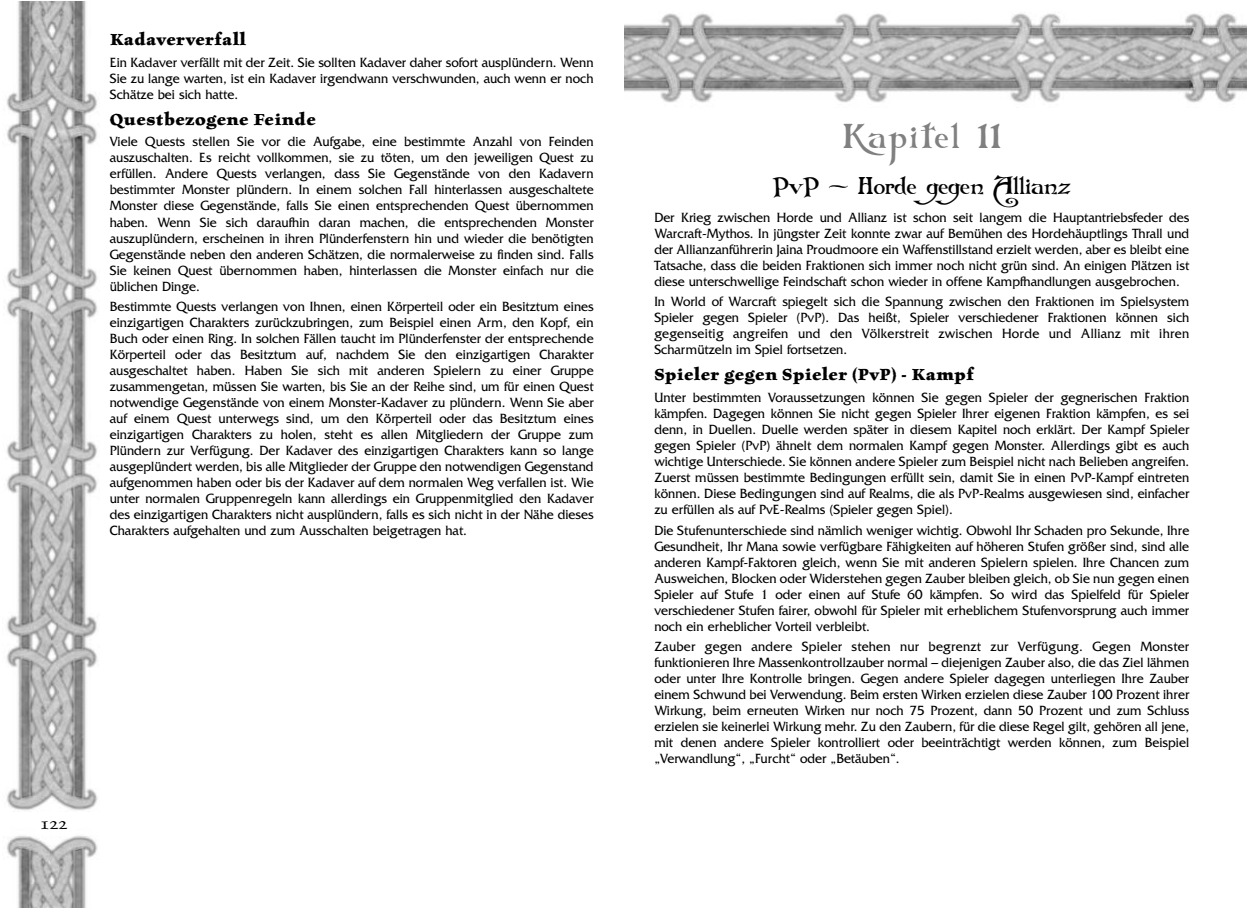
<style>
.page{position:relative;width:1248px;height:908px;background:#fff}
.page>*{position:absolute;margin:0;border:0;box-sizing:border-box;transform-origin:0 0}
.t1{font:34px "Folkard Europe";letter-spacing:.07em;color:#808080}
.t2{font:24px "Folkard Europe";color:#000}
.t3{font:700 18px "Celestia Antiqua";letter-spacing:.03em;color:#000}
.t4{font:18px "Celestia Antiqua";color:#000;scale:1.2 1}
.t5{font:14px/16px "Friz Quadrata";color:#000;text-align:justify;scale:.95 1}
</style>
<div class="page">
<img style="left:624px;top:13px;width:622px;height:90px">
<img style="left:6px;top:1px;width:92px;height:906px">
<p class="t3" style="left:110px;top:31px;width:138px">Kadaververfall</p>
<p class="t5" style="left:110px;top:55px;width:510px">Ein Kadaver verfällt mit der Zeit. Sie sollten Kadaver daher sofort ausplündern. Wenn Sie zu lange warten, ist ein Kadaver irgendwann verschwunden, auch wenn er noch Schätze bei sich hatte.</p>
<p class="t3" style="left:110px;top:111px;width:207px">Questbezogene Feinde</p>
<p class="t5" style="left:110px;top:135px;width:511px">Viele Quests stellen Sie vor die Aufgabe, eine bestimmte Anzahl von Feinden auszuschalten. Es reicht vollkommen, sie zu töten, um den jeweiligen Quest zu erfüllen. Andere Quests verlangen, dass Sie Gegenstände von den Kadavern bestimmter Monster plündern. In einem solchen Fall hinterlassen ausgeschaltete Monster diese Gegenstände, falls Sie einen entsprechenden Quest übernommen haben. Wenn Sie sich daraufhin daran machen, die entsprechenden Monster auszuplündern, erscheinen in ihren Plünderfenstern hin und wieder die benötigten Gegenstände neben den anderen Schätzen, die normalerweise zu finden sind. Falls Sie keinen Quest übernommen haben, hinterlassen die Monster einfach nur die üblichen Dinge.</p>
<p class="t5" style="left:110px;top:299px;width:511px">Bestimmte Quests verlangen von Ihnen, einen Körperteil oder ein Besitztum eines einzigartigen Charakters zurückzubringen, zum Beispiel einen Arm, den Kopf, ein Buch oder einen Ring. In solchen Fällen taucht im Plünderfenster der entsprechende Körperteil oder das Besitztum auf, nachdem Sie den einzigartigen Charakter ausgeschaltet haben. Haben Sie sich mit anderen Spielern zu einer Gruppe zusammengetan, müssen Sie warten, bis Sie an der Reihe sind, um für einen Quest notwendige Gegenstände von einem Monster-Kadaver zu plündern. Wenn Sie aber auf einem Quest unterwegs sind, um den Körperteil oder das Besitztum eines einzigartigen Charakters zu holen, steht es allen Mitgliedern der Gruppe zum Plündern zur Verfügung. Der Kadaver des einzigartigen Charakters kann so lange ausgeplündert werden, bis alle Mitglieder der Gruppe den notwendigen Gegenstand aufgenommen haben oder bis der Kadaver auf dem normalen Weg verfallen ist. Wie unter normalen Gruppenregeln kann allerdings ein Gruppenmitglied den Kadaver des einzigartigen Charakters nicht ausplündern, falls es sich nicht in der Nähe dieses Charakters aufgehalten und zum Ausschalten beigetragen hat.</p>
<p class="t4" style="left:40px;top:814px;width:25px">122</p>
<h1 class="t1" style="left:842px;top:123px;width:160px">Kapitel 11</h1>
<h2 class="t2" style="left:772px;top:176px;width:300px">PvP - Horde gegen Allianz</h2>
<p class="t5" style="left:654px;top:210px;width:564px">Der Krieg zwischen Horde und Allianz ist schon seit langem die Hauptantriebsfeder des Warcraft-Mythos. In jüngster Zeit konnte zwar auf Bemühen des Hordehäuptlings Thrall und der Allianzanführerin Jaina Proudmoore ein Waffenstillstand erzielt werden, aber es bleibt eine Tatsache, dass die beiden Fraktionen sich immer noch nicht grün sind. An einigen Plätzen ist diese unterschwellige Feindschaft schon wieder in offene Kampfhandlungen ausgebrochen.</p>
<p class="t5" style="left:654px;top:295px;width:564px">In World of Warcraft spiegelt sich die Spannung zwischen den Fraktionen im Spielsystem Spieler gegen Spieler (PvP). Das heißt, Spieler verschiedener Fraktionen können sich gegenseitig angreifen und den Völkerstreit zwischen Horde und Allianz mit ihren Scharmützeln im Spiel fortsetzen.</p>
<p class="t3" style="left:654px;top:367px;width:321px">Spieler gegen Spieler (PvP) - Kampf</p>
<p class="t5" style="left:654px;top:390px;width:564px">Unter bestimmten Voraussetzungen können Sie gegen Spieler der gegnerischen Fraktion kämpfen. Dagegen können Sie nicht gegen Spieler Ihrer eigenen Fraktion kämpfen, es sei denn, in Duellen. Duelle werden später in diesem Kapitel noch erklärt. Der Kampf Spieler gegen Spieler (PvP) ähnelt dem normalen Kampf gegen Monster. Allerdings gibt es auch wichtige Unterschiede. Sie können andere Spieler zum Beispiel nicht nach Belieben angreifen.<br>Zuerst müssen bestimmte Bedingungen erfüllt sein, damit Sie in einen PvP-Kampf eintreten können. Diese Bedingungen sind auf Realms, die als PvP-Realms ausgewiesen sind, einfacher zu erfüllen als auf PvE-Realms (Spieler gegen Spiel).</p>
<p class="t5" style="left:654px;top:523px;width:564px">Die Stufenunterschiede sind nämlich weniger wichtig. Obwohl Ihr Schaden pro Sekunde, Ihre Gesundheit, Ihr Mana sowie verfügbare Fähigkeiten auf höheren Stufen größer sind, sind alle anderen Kampf-Faktoren gleich, wenn Sie mit anderen Spielern spielen. Ihre Chancen zum Ausweichen, Blocken oder Widerstehen gegen Zauber bleiben gleich, ob Sie nun gegen einen Spieler auf Stufe 1 oder einen auf Stufe 60 kämpfen. So wird das Spielfeld für Spieler verschiedener Stufen fairer, obwohl für Spieler mit erheblichem Stufenvorsprung auch immer noch ein erheblicher Vorteil verbleibt.</p>
<p class="t5" style="left:654px;top:639px;width:564px">Zauber gegen andere Spieler stehen nur begrenzt zur Verfügung. Gegen Monster funktionieren Ihre Massenkontrollzauber normal – diejenigen Zauber also, die das Ziel lähmen oder unter Ihre Kontrolle bringen. Gegen andere Spieler dagegen unterliegen Ihre Zauber einem Schwund bei Verwendung. Beim ersten Wirken erzielen diese Zauber 100 Prozent ihrer Wirkung, beim erneuten Wirken nur noch 75 Prozent, dann 50 Prozent und zum Schluss erzielen sie keinerlei Wirkung mehr. Zu den Zaubern, für die diese Regel gilt, gehören all jene, mit denen andere Spieler kontrolliert oder beeinträchtigt werden können, zum Beispiel „Verwandlung“, „Furcht“ oder „Betäuben“.</p>
</div>
